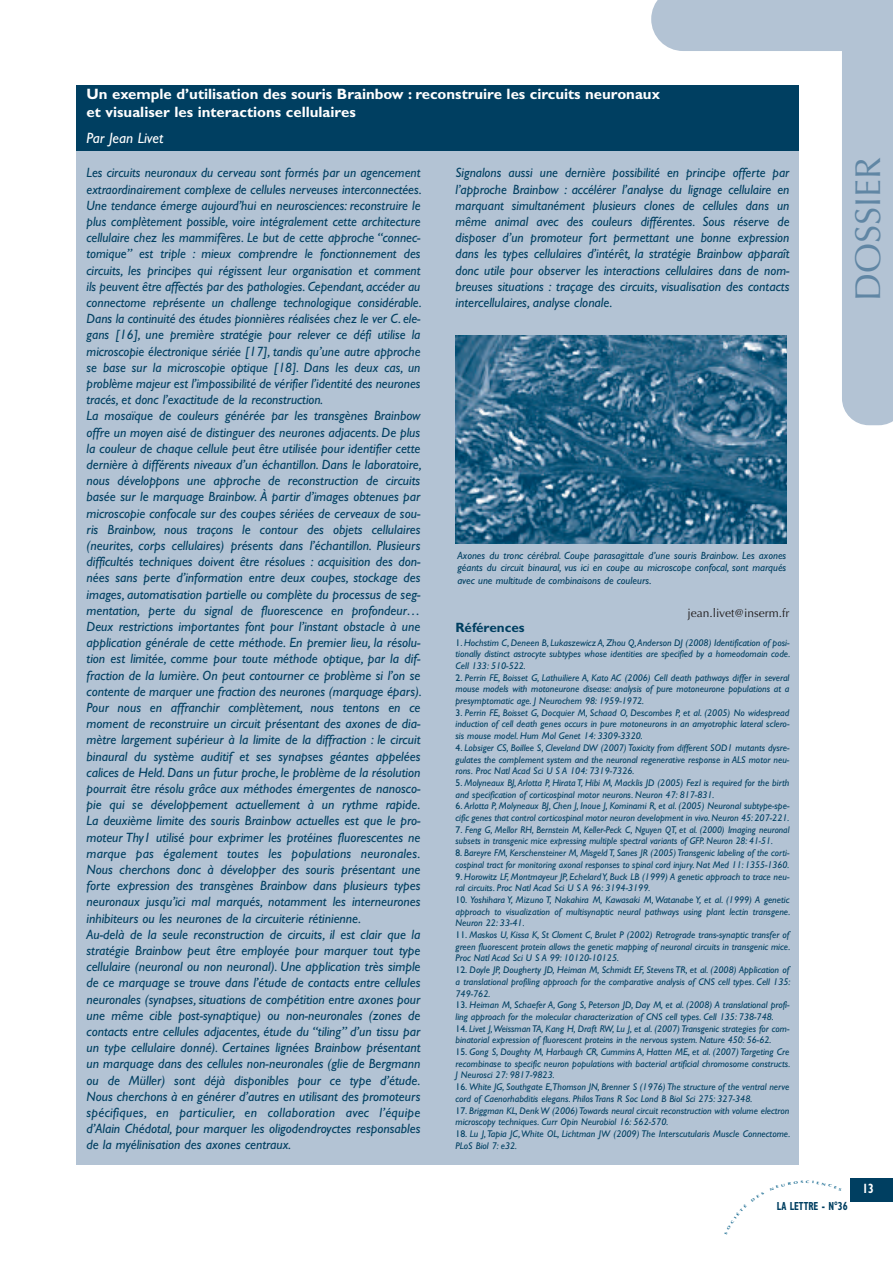
<style>
.page{position:relative;width:893px;height:1263px;background:#fff}
.page>*{position:absolute;margin:0;border:0;box-sizing:border-box;transform-origin:0 0}
.t1{font:36px "Optima";color:#6086a4}
.t2{font:700 15px/18px "Gill Sans";color:#fff}
.t3{font:italic 15px "Gill Sans";color:#fff}
.t4{font:italic 13.5px/16.2px "Gill Sans";color:#003f61}
.t5{font:700 13.5px "Gill Sans";color:#003f61}
.t6{font:700 condensed 13.5px "Gill Sans";color:#fff;scale:.8 1}
.t7{font:12px "Optima";color:#231f20}
.t8{font:700 condensed 11.7px "Gill Sans";color:#003f61;scale:.8 1}
.t9{font:italic 10.5px/12.6px "Gill Sans";color:#003f61;text-align:justify}
.t10{font:italic 9.75px/11.7px "Gill Sans";color:#003f61}
.s1{font-family:"Gill Sans TT";font-style:normal}
</style>
<div class="page">
<div style="left:850px;top:1178px;width:43px;height:24px;background:#003f61"></div>
<svg style="left:651px;top:0;width:242px;height:425px"></svg>
<div style="left:77px;top:150px;width:722px;height:1015px;background:#b3c3d4"></div>
<div style="left:77px;top:85px;width:722px;height:66px;background:#003f61"></div>
<img style="left:455px;top:335px;width:332px;height:209px">
<p class="t2" style="left:87px;top:87px;width:575px">Un exemple d’utilisation des souris Brainbow : reconstruire les circuits neuronaux et visualiser les interactions cellulaires</p>
<p class="t3" style="left:87px;top:132px;width:78px">Par Jean Livet</p>
<p class="t4" style="left:87px;top:166px;width:337px">Les circuits neuronaux du cerveau sont formés par un agencement extraordinairement complexe de cellules nerveuses interconnectées.<br>Une tendance émerge aujourd’hui en neurosciences: reconstruire le plus complètement possible, voire intégralement cette architecture cellulaire chez les mammifères. Le but de cette approche “connec&shy;tomique” est triple : mieux comprendre le fonctionnement des circuits, les principes qui régissent leur organisation et comment ils peuvent être affectés par des pathologies. Cependant, accéder au connectome représente un challenge technologique considérable.<br>Dans la continuité des études pionnières réalisées chez le ver C. ele&shy;gans [16], une première stratégie pour relever ce défi utilise la microscopie électronique sériée [17], tandis qu’une autre approche se base sur la microscopie optique [18]. Dans les deux cas, un problème majeur est l’impossibilité de vérifier l’identité des neurones tracés, et donc l’exactitude de la reconstruction.<br>La mosaïque de couleurs générée par les transgènes Brainbow offre un moyen aisé de distinguer des neurones adjacents. De plus la couleur de chaque cellule peut être utilisée pour identifier cette dernière à différents niveaux d’un échantillon. Dans le laboratoire, nous développons une approche de reconstruction de circuits basée sur le marquage Brainbow. À partir d’images obtenues par microscopie confocale sur des coupes sériées de cerveaux de sou&shy;ris Brainbow, nous traçons le contour des objets cellulaires (neurites, corps cellulaires) présents dans l’échantillon. Plusieurs difficultés techniques doivent être résolues : acquisition des don&shy;nées sans perte d’information entre deux coupes, stockage des images, automatisation partielle ou complète du processus de seg&shy;mentation, perte du signal de fluorescence en profondeur… Deux restrictions importantes font pour l’instant obstacle à une application générale de cette méthode. En premier lieu, la résolu&shy;tion est limitée, comme pour toute méthode optique, par la dif&shy;fraction de la lumière. On peut contourner ce problème si l’on se contente de marquer une fraction des neurones (marquage épars).<br>Pour nous en affranchir complètement, nous tentons en ce moment de reconstruire un circuit présentant des axones de dia&shy;mètre largement supérieur à la limite de la diffraction : le circuit binaural du système auditif et ses synapses géantes appelées calices de Held. Dans un futur proche, le problème de la résolution pourrait être résolu grâce aux méthodes émergentes de nanosco&shy;pie qui se développement actuellement à un rythme rapide.<br>La deuxième limite des souris Brainbow actuelles est que le pro&shy;moteur Thy1 utilisé pour exprimer les protéines fluorescentes ne marque pas également toutes les populations neuronales.<br>Nous cherchons donc à développer des souris présentant une forte expression des transgènes Brainbow dans plusieurs types neuronaux jusqu’ici mal marqués, notamment les interneurones inhibiteurs ou les neurones de la circuiterie rétinienne.<br>Au-delà de la seule reconstruction de circuits, il est clair que la stratégie Brainbow peut être employée pour marquer tout type cellulaire (neuronal ou non neuronal). Une application très simple de ce marquage se trouve dans l’étude de contacts entre cellules neuronales (synapses, situations de compétition entre axones pour une même cible post-synaptique) ou non-neuronales (zones de contacts entre cellules adjacentes, étude du “tiling” d’un tissu par un type cellulaire donné). Certaines lignées Brainbow présentant un marquage dans des cellules non-neuronales (glie de Bergmann ou de Müller) sont déjà disponibles pour ce type d’étude.<br>Nous cherchons à en générer d’autres en utilisant des promoteurs spécifiques, en particulier, en collaboration avec l’équipe d’Alain Chédotal, pour marquer les oligodendroyctes responsables de la myélinisation des axones centraux.</p>
<p class="t4" style="left:455px;top:166px;width:335px;text-align:justify">Signalons aussi une dernière possibilité en principe offerte par l’approche Brainbow : accélérer l’analyse du lignage cellulaire en marquant simultanément plusieurs clones de cellules dans un même animal avec des couleurs différentes. Sous réserve de disposer d’un promoteur fort permettant une bonne expression dans les types cellulaires d’intérêt, la stratégie Brainbow apparaît donc utile pour observer les interactions cellulaires dans de nom&shy;breuses situations : traçage des circuits, visualisation des contacts intercellulaires, analyse clonale.</p>
<p class="t9" style="left:457px;top:550px;width:330px">Axones du tronc cérébral. Coupe parasagittale d’une souris Brainbow. Les axones géants du circuit binaural, vus ici en coupe au microscope confocal, sont marqués avec une multitude de combinaisons de couleurs.</p>
<p class="t7" style="left:687px;top:605px;width:103px">jean.livet@inserm.fr</p>
<p class="t5" style="left:455px;top:622px;width:71px">Références</p>
<p class="t10" style="left:455px;top:637px;width:336px;text-align:justify"><span class="s1">1.</span> Hochstim C, Deneen B, Lukaszewicz A, Zhou Q,Anderson DJ (2008) Identification of posi&shy;tionally distinct astrocyte subtypes whose identities are specified by a homeodomain code.<br>Cell 133: 510-522.</p>
<p class="t10" style="left:455px;top:672px;width:335px;text-align:justify"><span class="s1">2.</span> Perrin FE, Boisset G, Lathuiliere A, Kato AC (2006) Cell death pathways differ in several mouse models with motoneurone disease: analysis of pure motoneurone populations at a presymptomatic age. J Neurochem 98: 1959-1972.</p>
<p class="t10" style="left:455px;top:708px;width:335px;text-align:justify"><span class="s1">3.</span> Perrin FE, Boisset G, Docquier M, Schaad O, Descombes P, et al. (2005) No widespread induction of cell death genes occurs in pure motoneurons in an amyotrophic lateral sclero&shy;sis mouse model. Hum Mol Genet 14: 3309-3320.</p>
<p class="t10" style="left:455px;top:743px;width:335px;text-align:justify"><span class="s1">4.</span> Lobsiger CS, Boillee S, Cleveland DW (2007) Toxicity from different SOD1 mutants dysre&shy;gulates the complement system and the neuronal regenerative response in ALS motor neu&shy;rons. Proc Natl Acad Sci U S A 104: 7319-7326.</p>
<p class="t10" style="left:455px;top:778px;width:335px"><span class="s1">5.</span> Molyneaux BJ,Arlotta P, Hirata T, Hibi M, Macklis JD (2005) Fezl is required for the birth and specification of corticospinal motor neurons. Neuron 47: 817-831.</p>
<p class="t10" style="left:455px;top:801px;width:335px"><span class="s1">6.</span> Arlotta P, Molyneaux BJ, Chen J, Inoue J, Kominami R, et al. (2005) Neuronal subtype-spe&shy;cific genes that control corticospinal motor neuron development in vivo.Neuron 45:207-221.</p>
<p class="t10" style="left:455px;top:825px;width:335px"><span class="s1">7.</span> Feng G, Mellor RH, Bernstein M, Keller-Peck C, Nguyen QT, et al. (2000) Imaging neuronal subsets in transgenic mice expressing multiple spectral variants of GFP. Neuron 28: 41-51.</p>
<p class="t10" style="left:455px;top:848px;width:335px"><span class="s1">8.</span> Bareyre FM, Kerschensteiner M, Misgeld T, Sanes JR (2005) Transgenic labeling of the corti&shy;cospinal tract for monitoring axonal responses to spinal cord injury. Nat Med 11: 1355-1360.</p>
<p class="t10" style="left:455px;top:871px;width:335px"><span class="s1">9.</span> Horowitz LF, Montmayeur JP, EchelardY, Buck LB (1999) A genetic approach to trace neu&shy;ral circuits. Proc Natl Acad Sci U S A 96: 3194-3199.</p>
<p class="t10" style="left:455px;top:895px;width:336px;text-align:justify"><span class="s1">10.</span> Yoshihara Y, Mizuno T, Nakahira M, Kawasaki M, Watanabe Y, et al. (1999) A genetic approach to visualization of multisynaptic neural pathways using plant lectin transgene.<br>Neuron 22: 33-41.</p>
<p class="t10" style="left:455px;top:930px;width:336px;text-align:justify"><span class="s1">11.</span> Maskos U, Kissa K, St Cloment C, Brulet P (2002) Retrograde trans-synaptic transfer of green fluorescent protein allows the genetic mapping of neuronal circuits in transgenic mice.<br>Proc Natl Acad Sci U S A 99: 10120-10125.</p>
<p class="t10" style="left:455px;top:965px;width:336px;text-align:justify"><span class="s1">12.</span> Doyle JP, Dougherty JD, Heiman M, Schmidt EF, Stevens TR, et al. (2008) Application of a translational profiling approach for the comparative analysis of CNS cell types. Cell 135:<br>749-762.</p>
<p class="t10" style="left:455px;top:1000px;width:335px"><span class="s1">13.</span> Heiman M, Schaefer A, Gong S, Peterson JD, Day M, et al. (2008) A translational profi&shy;ling approach for the molecular characterization of CNS cell types. Cell 135: 738-748.</p>
<p class="t10" style="left:455px;top:1023px;width:335px"><span class="s1">14.</span> Livet J,Weissman TA, Kang H, Draft RW, Lu J, et al. (2007) Transgenic strategies for com&shy;binatorial expression of fluorescent proteins in the nervous system. Nature 450: 56-62.</p>
<p class="t10" style="left:455px;top:1047px;width:336px;text-align:justify"><span class="s1">15.</span> Gong S, Doughty M, Harbaugh CR, Cummins A, Hatten ME, et al. (2007) Targeting Cre recombinase to specific neuron populations with bacterial artificial chromosome constructs.<br>J Neurosci 27: 9817-9823.</p>
<p class="t10" style="left:455px;top:1082px;width:335px"><span class="s1">16.</span> White JG, Southgate E,Thomson JN, Brenner S (1976)The structure of the ventral nerve cord of Caenorhabditis elegans. Philos Trans R Soc Lond B Biol Sci 275: 327-348.</p>
<p class="t10" style="left:455px;top:1105px;width:335px"><span class="s1">17.</span> Briggman KL, DenkW (2006)Towards neural circuit reconstruction with volume electron microscopy techniques. Curr Opin Neurobiol 16: 562-570.</p>
<p class="t10" style="left:455px;top:1129px;width:336px"><span class="s1">18.</span> Lu J,Tapia JC,White OL, Lichtman JW (2009) The Interscutularis Muscle Connectome.<br>PLoS Biol 7: e32.</p>
<h1 class="t1" style="left:847px;top:301px;width:145px;rotate:-90deg">DOSSIER</h1>
<p class="t6" style="left:863px;top:1183px;width:15px">13</p>
<p class="t8" style="left:777px;top:1202px;width:90px">LA LETTRE - N°36</p>
</div>
